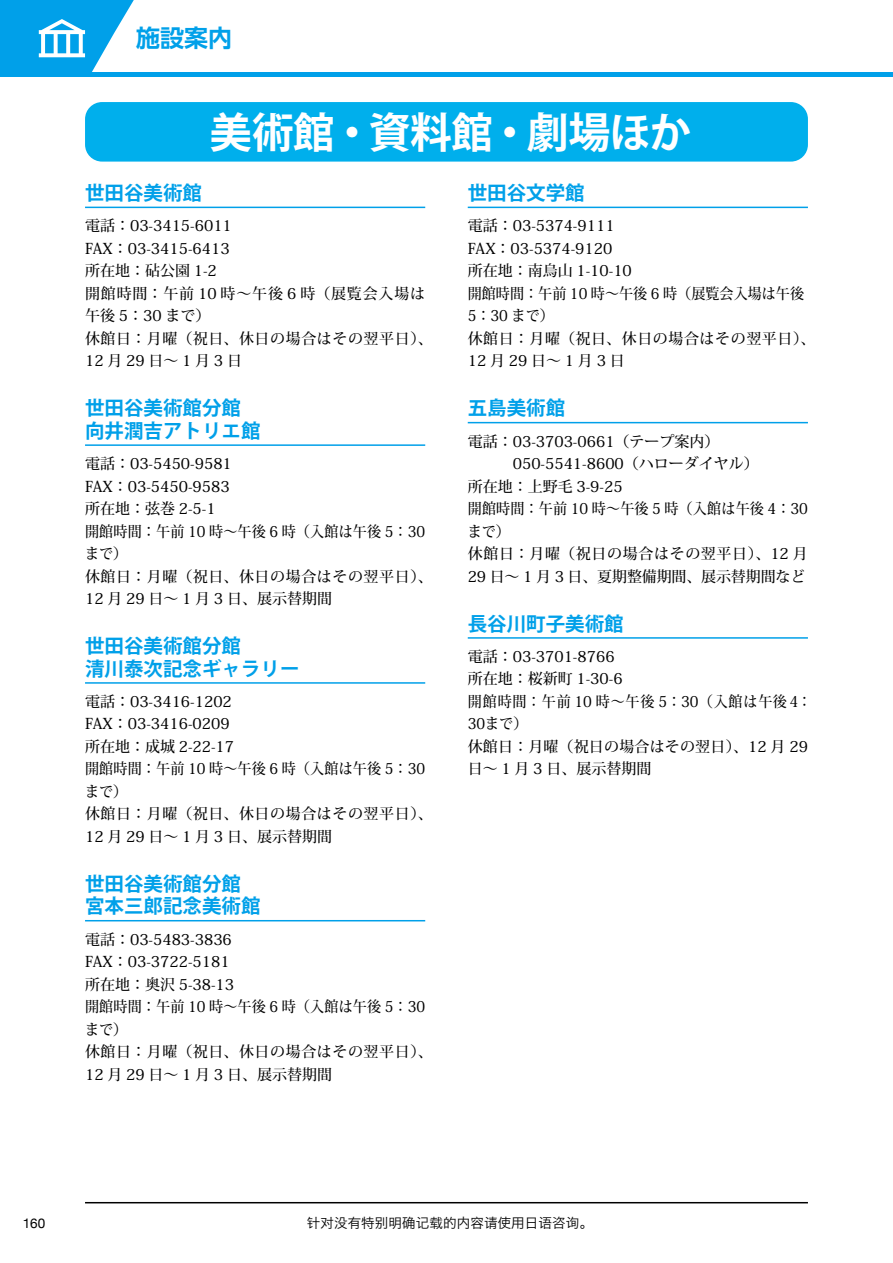
<style>
.page{position:relative;width:893px;height:1263px;background:#fff}
.page>*{position:absolute;margin:0;border:0;box-sizing:border-box;transform-origin:0 0}
.t1{font:700 42px "Koz Go Pr 6 N";letter-spacing:-.02em;color:#fff}
.t2{font:700 24px "UD Shin Go Pro De";color:#00a0e9}
.t3{font:700 19.5px/22.5px "Koz Go Pr 6 N";color:#00a0e9}
.t4{font:500 15px/22.5px "Koz Min Pro";color:#000}
.t5{font:500 15px/22.5px "Koz Min Pro";letter-spacing:.04em;color:#000}
.t6{font:13.5px "Helvetica Neue";color:#000}
.t7{font:13.5px "Hiragino Sans GB W3";letter-spacing:.01em;color:#000}
</style>
<div class="page">
<hr style="left:85px;top:1202px;width:723px;height:1px;background:#000">
<div style="left:0;top:72px;width:893px;height:5px;background:#00a0e9"></div>
<svg style="left:0;top:0;width:134px;height:72px"></svg>
<hr style="left:85px;top:207px;width:340px;height:1px;background:#00a0e9">
<hr style="left:85px;top:444px;width:340px;height:2px;background:#00a0e9">
<hr style="left:85px;top:682px;width:340px;height:2px;background:#00a0e9">
<hr style="left:85px;top:920px;width:340px;height:1px;background:#00a0e9">
<hr style="left:468px;top:207px;width:340px;height:1px;background:#00a0e9">
<hr style="left:468px;top:422px;width:340px;height:1px;background:#00a0e9">
<hr style="left:468px;top:637px;width:340px;height:2px;background:#00a0e9">
<div style="left:85px;top:102px;width:723px;height:60px;background:#00afec;border-radius:17px"></div>
<h2 class="t2" style="left:136px;top:19px;width:97px">施設案内</h2>
<h1 class="t1" style="left:210px;top:109px;width:483px">美術館・資料館・劇場ほか</h1>
<h3 class="t3" style="left:85px;top:182px;width:118px">世田谷美術館</h3>
<p class="t5" style="left:85px;top:214px;width:349px">電話：03-3415-6011<br>FAX：03-3415-6413<br>所在地：砧公園 1-2<br>開館時間：午前 10 時～午後 6 時（展覧会入場は午後 5：30 まで）<br>休館日：月曜（祝日、休日の場合はその翌平日）、<br>12月29日～1月3日</p>
<h3 class="t3" style="left:85px;top:397px;width:177px">世田谷美術館分館向井潤吉アトリエ館</h3>
<p class="t4" style="left:85px;top:452px;width:349px">電話：03-5450-9581<br>FAX：03-5450-9583<br>所在地：弦巻 2-5-1<br>開館時間：午前 10 時～午後 6 時（入館は午後 5：30まで）<br>休館日：月曜（祝日、休日の場合はその翌平日）、<br>12 月 29 日～ 1 月 3 日、展示替期間</p>
<h3 class="t3" style="left:85px;top:635px;width:216px">世田谷美術館分館<br>清川泰次記念ギャラリー</h3>
<p class="t4" style="left:85px;top:689px;width:349px">電話：03-3416-1202<br>FAX：03-3416-0209<br>所在地：成城 2-22-17<br>開館時間：午前 10 時～午後 6 時（入館は午後 5：30まで）<br>休館日：月曜（祝日、休日の場合はその翌平日）、<br>12 月 29 日～ 1 月 3 日、展示替期間</p>
<h3 class="t3" style="left:85px;top:873px;width:177px">世田谷美術館分館宮本三郎記念美術館</h3>
<p class="t4" style="left:85px;top:927px;width:349px">電話：03-5483-3836<br>FAX：03-3722-5181<br>所在地：奥沢 5-38-13<br>開館時間：午前 10 時～午後 6 時（入館は午後 5：30まで）<br>休館日：月曜（祝日、休日の場合はその翌平日）、<br>12 月 29 日～ 1 月 3 日、展示替期間</p>
<h3 class="t3" style="left:468px;top:182px;width:118px">世田谷文学館</h3>
<p class="t4" style="left:468px;top:214px;width:349px">電話：03-5374-9111<br>FAX：03-5374-9120<br>所在地：南烏山 1-10-10<br>開館時間：午前 10 時～午後 6 時（展覧会入場は午後<br>5：30 まで）<br>休館日：月曜（祝日、休日の場合はその翌平日）、<br>12月29日～1月3日</p>
<h3 class="t3" style="left:468px;top:397px;width:99px">五島美術館</h3>
<p class="t4" style="left:468px;top:429px;width:342px">電話：03-3703-0661（テープ案内）<br>　　　050-5541-8600（ハローダイヤル）<br>所在地：上野毛 3-9-25<br>開館時間：午前 10 時～午後 5 時（入館は午後 4：30まで）<br>休館日：月曜（祝日の場合はその翌平日）、12 月<br>29 日～ 1 月 3 日、夏期整備期間、展示替期間など</p>
<h3 class="t3" style="left:468px;top:613px;width:157px">長谷川町子美術館</h3>
<p class="t4" style="left:468px;top:644px;width:345px">電話：03-3701-8766<br>所在地：桜新町 1-30-6<br>開館時間：午前 10 時～午後 5：30（入館は午後４：<br>30まで）<br>休館日：月曜（祝日の場合はその翌日）、12 月 29日～ 1 月 3 日、展示替期間</p>
<p class="t7" style="left:307px;top:1214px;width:288px">针对没有特别明确记载的内容请使用日语咨询。</p>
<p class="t6" style="left:23px;top:1213px;width:24px">160</p>
<p class="t6" style="left:280px;top:1213px;width:334px">Unless otherwise specified, please inquire in Japanese.</p>
</div>
